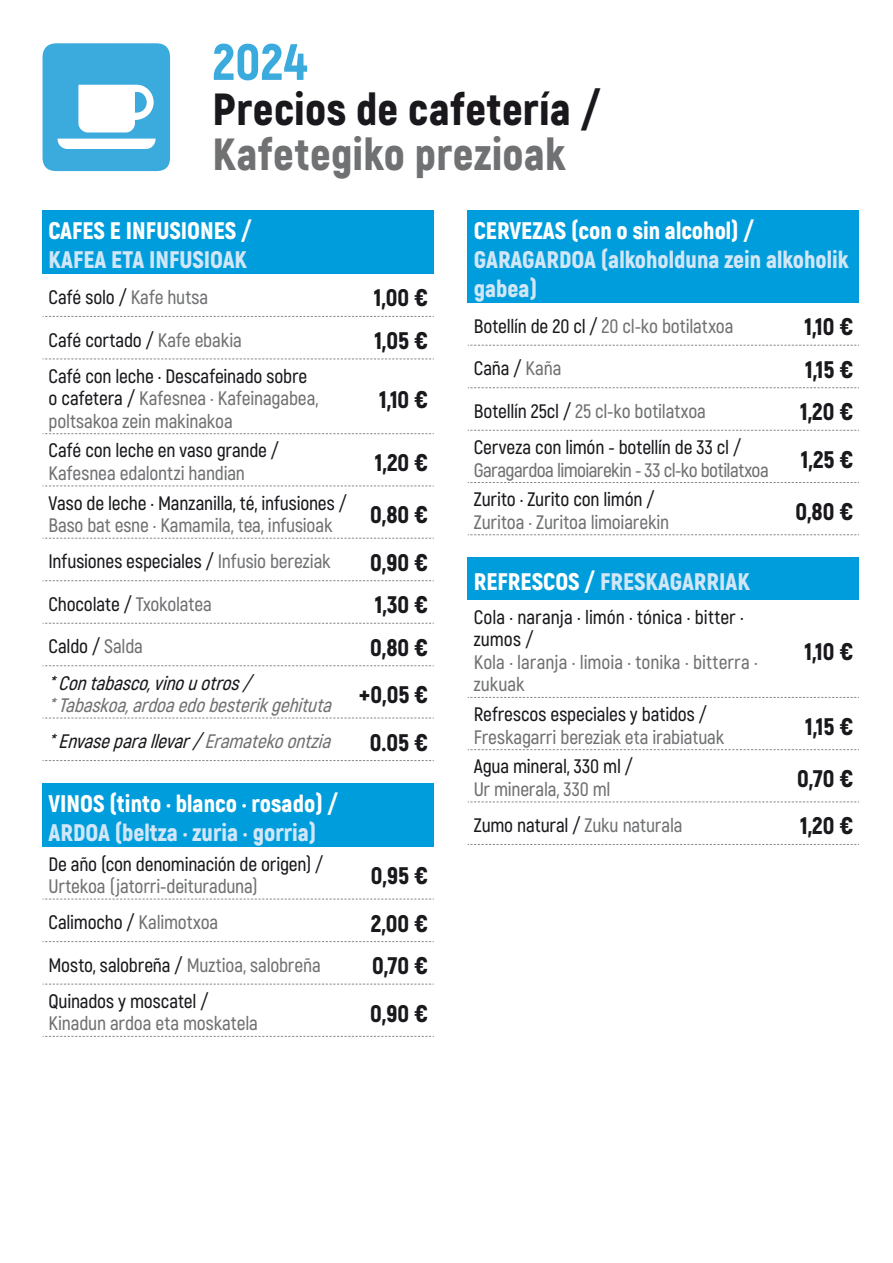
<style>
.page{position:relative;width:893px;height:1263px;background:#fff}
.page>*{position:absolute;margin:0;border:0;box-sizing:border-box;transform-origin:0 0}
.titular{font:900 51px "Akrobat";color:#3baadd}
.titular-2{font:900 45px "Akrobat";letter-spacing:.01em;color:#1a181c}
.titular-3{font:900 45px "Akrobat";letter-spacing:.01em;color:#707173}
.precio-cafeteria-precio{font:900 24px "Akrobat";color:#1a181c}
.precio-cafeteria-titular{font:900 24px/28.8px "Akrobat";color:#d1e6f6}
.precio-cafeteria-titular-2{font:900 24px/28.8px "Akrobat";color:#fff}
.precio-cafeteria-normal{font:600 19.5px/22.5px "Akrobat";letter-spacing:-.005em;color:#707173}
.precio-cafeteria-normal-2{font:600 19.5px/22.5px "Akrobat";letter-spacing:-.01em;color:#1a181c}
.precio-cafeteria-normal-3{font:italic 600 19.5px/22.5px "Akrobat";color:#707173}
.precio-cafeteria-normal-4{font:italic 600 19.5px "Akrobat";color:#1a181c}
.s1{color:#d1e6f6}
.s2{color:#707173}
.s3{color:#1a181c}
.s4{color:#fff}
</style>
<div class="page">
<div style="left:43px;top:210px;width:391px;height:64px;background:#009ddc"></div>
<svg style="left:43px;top:316px;width:391px;height:1px"></svg>
<svg style="left:43px;top:359px;width:391px;height:1px"></svg>
<svg style="left:43px;top:433px;width:391px;height:1px"></svg>
<svg style="left:43px;top:486px;width:391px;height:1px"></svg>
<svg style="left:43px;top:538px;width:391px;height:1px"></svg>
<svg style="left:43px;top:580px;width:391px;height:1px"></svg>
<svg style="left:43px;top:623px;width:391px;height:1px"></svg>
<svg style="left:43px;top:665px;width:391px;height:1px"></svg>
<svg style="left:43px;top:718px;width:391px;height:1px"></svg>
<svg style="left:43px;top:760px;width:391px;height:1px"></svg>
<div style="left:43px;top:783px;width:391px;height:64px;background:#009ddc"></div>
<svg style="left:43px;top:899px;width:391px;height:1px"></svg>
<svg style="left:43px;top:941px;width:391px;height:1px"></svg>
<svg style="left:43px;top:984px;width:391px;height:1px"></svg>
<svg style="left:43px;top:1036px;width:391px;height:1px"></svg>
<div style="left:468px;top:210px;width:391px;height:93px;background:#009ddc"></div>
<svg style="left:468px;top:345px;width:391px;height:1px"></svg>
<svg style="left:468px;top:387px;width:391px;height:1px"></svg>
<svg style="left:468px;top:430px;width:391px;height:1px"></svg>
<svg style="left:468px;top:482px;width:391px;height:1px"></svg>
<svg style="left:468px;top:534px;width:391px;height:1px"></svg>
<div style="left:468px;top:558px;width:391px;height:42px;background:#009ddc"></div>
<svg style="left:468px;top:697px;width:391px;height:1px"></svg>
<svg style="left:468px;top:749px;width:391px;height:1px"></svg>
<svg style="left:468px;top:801px;width:391px;height:1px"></svg>
<svg style="left:468px;top:844px;width:391px;height:1px"></svg>
<svg style="left:43px;top:43px;width:127px;height:128px"></svg>
<p class="titular" style="left:213px;top:29px;width:96px">2024</p>
<p class="titular-2" style="left:213px;top:80px;width:390px">Precios de cafetería /</p>
<p class="titular-3" style="left:213px;top:125px;width:355px">Kafetegiko prezioak</p>
<p class="precio-cafeteria-titular-2" style="left:49px;top:216px;width:205px">CAFES E INFUSIONES /<br><span class="s1">KAFEA ETA INFUSIOAK</span></p>
<p class="precio-cafeteria-normal-2" style="left:49px;top:286px;width:161px">Café solo / <span class="s2">Kafe hutsa</span></p>
<p class="precio-cafeteria-precio" style="left:374px;top:282px;width:55px">1,00 €</p>
<p class="precio-cafeteria-normal-2" style="left:49px;top:328px;width:195px">Café cortado / <span class="s2">Kafe ebakia</span></p>
<p class="precio-cafeteria-precio" style="left:374px;top:325px;width:55px">1,05 €</p>
<p class="precio-cafeteria-normal" style="left:49px;top:365px;width:271px"><span class="s3">Café con leche · Descafeinado sobre o cafetera /</span> Kafesnea · Kafeinagabea, poltsakoa zein makinakoa</p>
<p class="precio-cafeteria-precio" style="left:379px;top:384px;width:50px">1,10 €</p>
<p class="precio-cafeteria-normal-2" style="left:49px;top:439px;width:232px">Café con leche en vaso grande /<br><span class="s2">Kafesnea edalontzi handian</span></p>
<p class="precio-cafeteria-normal-2" style="left:49px;top:492px;width:300px">Vaso de leche · Manzanilla, té, infusiones /<br><span class="s2">Baso bat esne · Kamamila, tea, infusioak</span></p>
<p class="precio-cafeteria-precio" style="left:375px;top:447px;width:54px">1,20 €</p>
<p class="precio-cafeteria-precio" style="left:370px;top:499px;width:59px">0,80 €</p>
<p class="precio-cafeteria-normal-2" style="left:49px;top:550px;width:284px">Infusiones especiales / <span class="s2">Infusio bereziak</span></p>
<p class="precio-cafeteria-precio" style="left:370px;top:547px;width:59px">0,90 €</p>
<p class="precio-cafeteria-normal-2" style="left:49px;top:593px;width:165px">Chocolate / <span class="s2">Txokolatea</span></p>
<p class="precio-cafeteria-precio" style="left:375px;top:589px;width:54px">1,30 €</p>
<p class="precio-cafeteria-normal-2" style="left:49px;top:635px;width:96px">Caldo / <span class="s2">Salda</span></p>
<p class="precio-cafeteria-precio" style="left:370px;top:632px;width:59px">0,80 €</p>
<p class="precio-cafeteria-normal-3" style="left:49px;top:671px;width:290px"><span class="s3">*Contabasco,vinouotros/ </span>*Tabaskoa,ardoaedobesterikgehituta</p>
<p class="precio-cafeteria-precio" style="left:359px;top:679px;width:70px">+0,05 €</p>
<p class="precio-cafeteria-normal-4" style="left:49px;top:729px;width:289px">*Envaseparallevar/<span class="s2">Eramatekoontzia</span></p>
<p class="precio-cafeteria-precio" style="left:370px;top:727px;width:59px">0.05 €</p>
<p class="precio-cafeteria-titular-2" style="left:49px;top:789px;width:291px">VINOS (tinto · blanco · rosado) /<br><span class="s1">ARDOA (beltza · zuria · gorria)</span></p>
<p class="precio-cafeteria-normal-2" style="left:49px;top:852px;width:276px">De año (con denominación de origen) /<br><span class="s2">Urtekoa (jatorri-deituraduna)</span></p>
<p class="precio-cafeteria-precio" style="left:371px;top:860px;width:58px">0,95 €</p>
<p class="precio-cafeteria-normal-2" style="left:49px;top:911px;width:171px">Calimocho / <span class="s2">Kalimotxoa</span></p>
<p class="precio-cafeteria-precio" style="left:371px;top:908px;width:58px">2,00 €</p>
<p class="precio-cafeteria-normal" style="left:49px;top:954px;width:274px"><span class="s3">Mosto, salobreña /</span> Muztioa, salobreña</p>
<p class="precio-cafeteria-precio" style="left:372px;top:950px;width:57px">0,70 €</p>
<p class="precio-cafeteria-normal" style="left:49px;top:990px;width:211px"><span class="s3">Quinados y moscatel /<br></span>Kinadun ardoa eta moskatela</p>
<p class="precio-cafeteria-precio" style="left:370px;top:997px;width:59px">0,90 €</p>
<p class="precio-cafeteria-titular" style="left:474px;top:216px;width:376px"><span class="s4">CERVEZAS (con o sin alcohol) /<br></span>GARAGARDOA (alkoholduna zein alkoholik gabea)</p>
<p class="precio-cafeteria-normal" style="left:474px;top:315px;width:261px"><span class="s3">Botellín de 20 cl /</span> 20 cl-ko botilatxoa</p>
<p class="precio-cafeteria-precio" style="left:804px;top:311px;width:50px">1,10 €</p>
<p class="precio-cafeteria-normal-2" style="left:474px;top:357px;width:89px">Caña / <span class="s2">Kaña</span></p>
<p class="precio-cafeteria-precio" style="left:805px;top:354px;width:49px">1,15 €</p>
<p class="precio-cafeteria-normal" style="left:474px;top:400px;width:234px"><span class="s3">Botellín 25cl /</span> 25 cl-ko botilatxoa</p>
<p class="precio-cafeteria-precio" style="left:800px;top:396px;width:54px">1,20 €</p>
<p class="precio-cafeteria-normal" style="left:474px;top:436px;width:297px"><span class="s3">Cerveza con limón - botellín de 33 cl /<br></span>Garagardoa limoiarekin - 33 cl-ko botilatxoa</p>
<p class="precio-cafeteria-precio" style="left:801px;top:444px;width:54px">1,25 €</p>
<p class="precio-cafeteria-normal" style="left:474px;top:488px;width:197px"><span class="s3">Zurito · Zurito con limón /<br></span>Zuritoa · Zuritoa limoiarekin</p>
<p class="precio-cafeteria-titular" style="left:474px;top:567px;width:278px"><span class="s4">REFRESCOS /</span> FRESKAGARRIAK</p>
<p class="precio-cafeteria-normal" style="left:474px;top:606px;width:286px"><span class="s3">Cola · naranja · limón · tónica · bitter · zumos /<br></span>Kola · laranja · limoia · tonika · bitterra · zukuak</p>
<p class="precio-cafeteria-normal" style="left:474px;top:703px;width:252px"><span class="s3">Refrescos especiales y batidos /<br></span>Freskagarri bereziak eta irabiatuak</p>
<p class="precio-cafeteria-normal-2" style="left:474px;top:755px;width:161px">Agua mineral, 330 ml /<br><span class="s2">Ur minerala, 330 ml</span></p>
<p class="precio-cafeteria-precio" style="left:795px;top:496px;width:59px">0,80 €</p>
<p class="precio-cafeteria-precio" style="left:804px;top:636px;width:50px">1,10 €</p>
<p class="precio-cafeteria-precio" style="left:805px;top:711px;width:49px">1,15 €</p>
<p class="precio-cafeteria-precio" style="left:797px;top:763px;width:57px">0,70 €</p>
<p class="precio-cafeteria-normal-2" style="left:474px;top:814px;width:210px">Zumo natural / <span class="s2">Zuku naturala</span></p>
<p class="precio-cafeteria-precio" style="left:800px;top:810px;width:54px">1,20 €</p>
</div>
